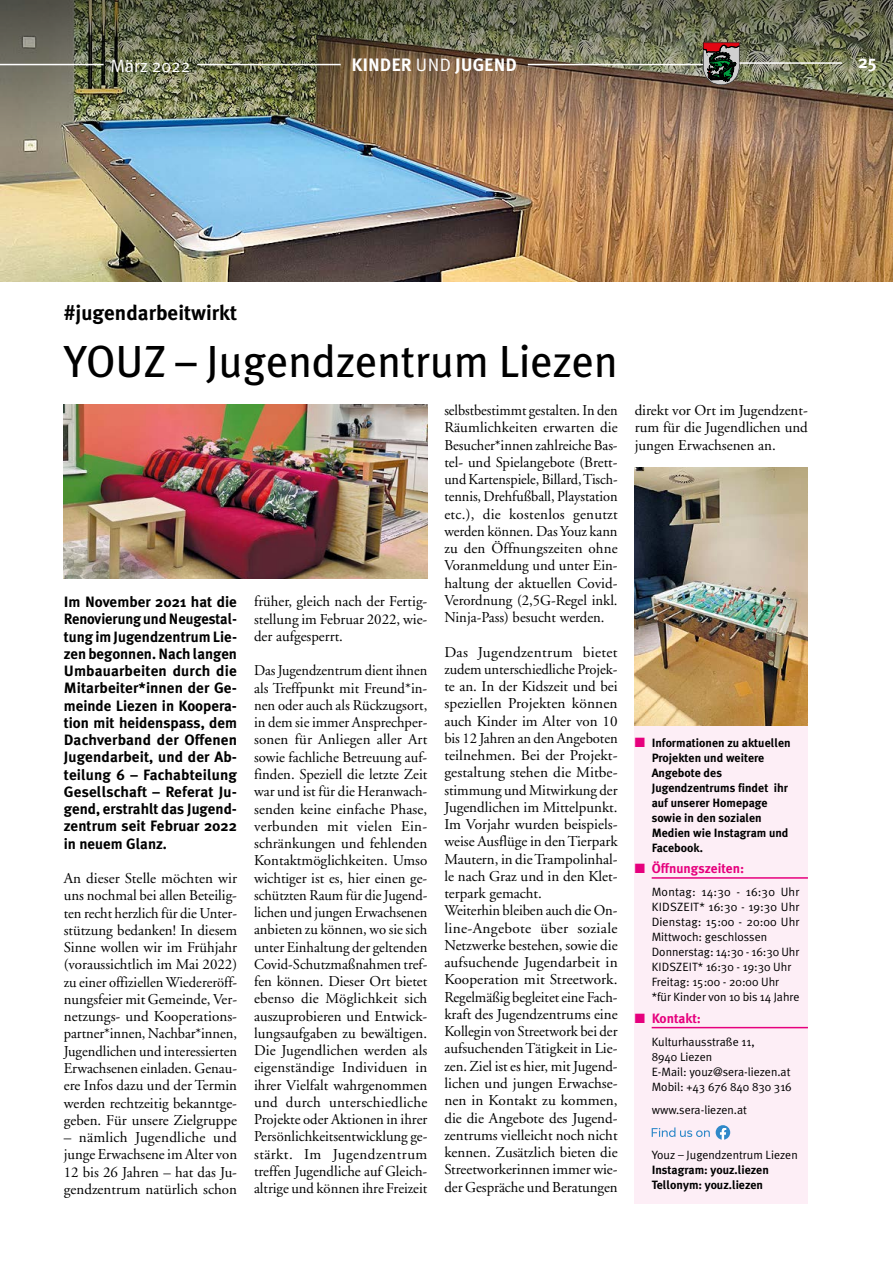
<style>
.page{position:relative;width:893px;height:1276px;background:#fff}
.page>*{position:absolute;margin:0;border:0;box-sizing:border-box;transform-origin:0 0}
.t1{font:45px "Meta Plus";color:#000}
.t2{font:700 21px "Meta Plus";color:#000}
.t3{font:700 18px "Meta Plus";color:#fff}
.t4{font:18px "Meta Plus Normal";color:#fff}
.t5{font:15px/17.2px "Adobe Garamond";color:#000;text-align:justify}
.t6{font:15px/17.2px "Adobe Garamond";color:#000;text-align:justify;scale:.96 1}
.t7{font:700 15px/17.2px "Meta Plus";color:#000;text-align:justify}
.t8{font:700 13.5px "Meta Plus";color:#e6007d}
.t9{font:12px/15px "Meta Plus Normal";color:#000}
.t10{font:700 12px/15px "Meta Plus";color:#000}
.s1{font-family:"Meta Plus Normal";font-weight:400}
.s2{color:#e6007d}
</style>
<div class="page">
<img style="left:0;top:145px;width:893px;height:137px">
<img style="left:0;top:0;width:893px;height:145px">
<hr style="left:0;top:64px;width:104px;height:1px;background:#fff">
<svg style="left:703px;top:43px;width:36px;height:42px;background:#695851"></svg>
<div style="left:635px;top:725px;width:173px;height:479px;background:#fdeef6"></div>
<hr style="left:652px;top:877px;width:156px;height:1px;background:#e6007d">
<hr style="left:652px;top:1027px;width:156px;height:1px;background:#e6007d">
<svg style="left:716px;top:1125px;width:14px;height:14px"></svg>
<svg style="left:652px;top:1127px;width:58px;height:10px"></svg>
<img style="left:64px;top:404px;width:363px;height:174px">
<img style="left:635px;top:468px;width:173px;height:257px">
<hr style="left:197px;top:64px;width:144px;height:1px;background:#fff">
<hr style="left:528px;top:64px;width:175px;height:1px;background:#fff">
<hr style="left:739px;top:62px;width:103px;height:2px;background:#fff">
<p class="t4" style="left:111px;top:56px;width:81px">März 2022</p>
<p class="t3" style="left:351px;top:54px;width:167px">KINDER <span class="s1">UND</span> JUGEND</p>
<p class="t3" style="left:858px;top:51px;width:20px">25</p>
<h2 class="t2" style="left:64px;top:301px;width:175px">#jugendarbeitwirkt</h2>
<h1 class="t1" style="left:64px;top:335px;width:555px">YOUZ – Jugendzentrum Liezen</h1>
<p class="t7" style="left:64px;top:593px;width:175px">Im November 2021 hat die Renovierung und Neugestal&shy;tung im Jugendzentrum Lie&shy;zen begonnen. Nach langen Umbauarbeiten durch die Mitarbeiter*innen der Ge&shy;meinde Liezen in Koopera&shy;tion mit heidenspass, dem Dachverband der Offenen Jugendarbeit, und der Ab&shy;teilung 6 – Fachabteilung Gesellschaft – Referat Ju&shy;gend, erstrahlt das Jugend&shy;zentrum seit Februar 2022 in neuem Glanz.</p>
<p class="t5" style="left:64px;top:870px;width:175px">An dieser Stelle möchten wir uns nochmal bei allen Beteilig&shy;ten recht herzlich für die Unter&shy;stützung bedanken! In diesem Sinne wollen wir im Frühjahr (voraussichtlich im Mai 2022) zu einer offiziellen Wiedereröff&shy;nungsfeier mit Gemeinde, Ver&shy;netzungs- und Kooperations&shy;partner*innen, Nachbar*innen, Jugendlichen und interessierten Erwachsenen einladen. Genau&shy;ere Infos dazu und der Termin werden rechtzeitig bekanntge&shy;geben. Für unsere Zielgruppe</p>
<p class="t5" style="left:64px;top:1129px;width:175px">– nämlich Jugendliche und junge Erwachsene im Alter von 12 bis 26 Jahren – hat das Ju&shy;gendzentrum natürlich schon</p>
<p class="t5" style="left:254px;top:593px;width:175px">früher, gleich nach der Fertig&shy;stellung im Februar 2022, wie&shy;der aufgesperrt.</p>
<p class="t6" style="left:254px;top:662px;width:182px">Das Jugendzentrum dient ihnen als Treffpunkt mit Freund*in&shy;nen oder auch als Rückzugsort, in dem sie immer Ansprechper&shy;sonen für Anliegen aller Art sowie fachliche Betreuung auf&shy;finden. Speziell die letzte Zeit war und ist für die Heranwach&shy;senden keine einfache Phase, verbunden mit vielen Ein&shy;schränkungen und fehlenden Kontaktmöglichkeiten. Umso wichtiger ist es, hier einen ge&shy;schützten Raum für die Jugend&shy;lichen und jungen Erwachsenen anbieten zu können, wo sie sich unter Einhaltung der geltenden Covid-Schutzmaßnahmen tref&shy;fen können. Dieser Ort bietet ebenso die Möglichkeit sich auszuprobieren und Entwick&shy;lungsaufgaben zu bewältigen.<br>Die Jugendlichen werden als eigenständige Individuen in ihrer Vielfalt wahrgenommen und durch unterschiedliche Projekte oder Aktionen in ihrer Persönlichkeitsentwicklung ge&shy;stärkt. Im Jugendzentrum treffen Jugendliche auf Gleich&shy;altrige und können ihre Freizeit</p>
<p class="t6" style="left:444px;top:402px;width:182px">selbstbestimmt gestalten. In den Räumlichkeiten erwarten die Besucher*innen zahlreiche Bas&shy;tel- und Spielangebote (Brett&shy;und Kartenspiele, Billard, Tisch&shy;tennis, Drehfußball, Playstation etc.), die kostenlos genutzt werden können. Das Youz kann zu den Öffnungszeiten ohne Voranmeldung und unter Ein&shy;haltung der aktuellen Covid-Verordnung (2,5G-Regel inkl.<br>Ninja-Pass) besucht werden.</p>
<p class="t5" style="left:444px;top:643px;width:175px;text-align:left">Das Jugendzentrum bietet zudem unterschiedliche Projek&shy;te an. In der Kidszeit und bei speziellen Projekten können auch Kinder im Alter von 10 bis 12 Jahren an den Angeboten teilnehmen. Bei der Projekt&shy;gestaltung stehen die Mitbe&shy;stimmung und Mitwirkung der<br>Jugendlichen im Mittelpunkt.<br>Im Vorjahr wurden beispiels&shy;weise Ausflüge in den Tierpark<br>Mautern, in die Trampolinhal&shy;le nach Graz und in den Klet&shy;terpark gemacht.<br>Weiterhin bleiben auch die On&shy;line-Angebote über soziale<br>Netzwerke bestehen, sowie die aufsuchende Jugendarbeit in<br>Kooperation mit Streetwork.<br>Regelmäßig begleitet eine Fach&shy;kraft des Jugendzentrums eine<br>Kollegin von Streetwork bei der aufsuchenden Tätigkeit in Lie&shy;zen. Ziel ist es hier, mit Jugend&shy;lichen und jungen Erwachse&shy;nen in Kontakt zu kommen, die die Angebote des Jugend&shy;zentrums vielleicht noch nicht kennen. Zusätzlich bieten die<br>Streetworkerinnen immer wie&shy;der Gespräche und Beratungen</p>
<p class="t5" style="left:635px;top:402px;width:175px">direkt vor Ort im Jugendzent&shy;rum für die Jugendlichen und jungen Erwachsenen an.</p>
<p class="t10" style="left:652px;top:735px;width:141px;text-indent:-17px"><span class="s2">■</span> Informationen zu aktuellen<br>Projekten und weitere<br>Angebote des<br>Jugendzentrums findet ihr auf unserer Homepage sowie in den sozialen<br>Medien wie Instagram und<br>Facebook.</p>
<p class="t8" style="left:635px;top:860px;width:111px">■ Öffnungszeiten:</p>
<p class="t9" style="left:652px;top:884px;width:149px">Montag: 14:30 - 16:30 Uhr<br>KIDSZEIT* 16:30 - 19:30 Uhr<br>Dienstag: 15:00 - 20:00 Uhr<br>Mittwoch: geschlossen<br>Donnerstag: 14:30 - 16:30 Uhr<br>KIDSZEIT* 16:30 - 19:30 Uhr<br>Freitag: 15:00 - 20:00 Uhr *für Kinder von 10 bis 14 Jahre</p>
<p class="t8" style="left:635px;top:1010px;width:68px">■ Kontakt:</p>
<p class="t9" style="left:652px;top:1034px;width:142px">Kulturhausstraße 11,<br>8940 Liezen<br>E-Mail: youz@sera-liezen.at<br>Mobil: +43 676 840 830 316</p>
<p class="t9" style="left:652px;top:1101px;width:97px">www.sera-liezen.at</p>
<p class="t9" style="left:652px;top:1146px;width:148px">Youz – Jugendzentrum Liezen</p>
<p class="t10" style="left:652px;top:1162px;width:119px">Instagram: youz.liezen<br>Tellonym: youz.liezen</p>
</div>
